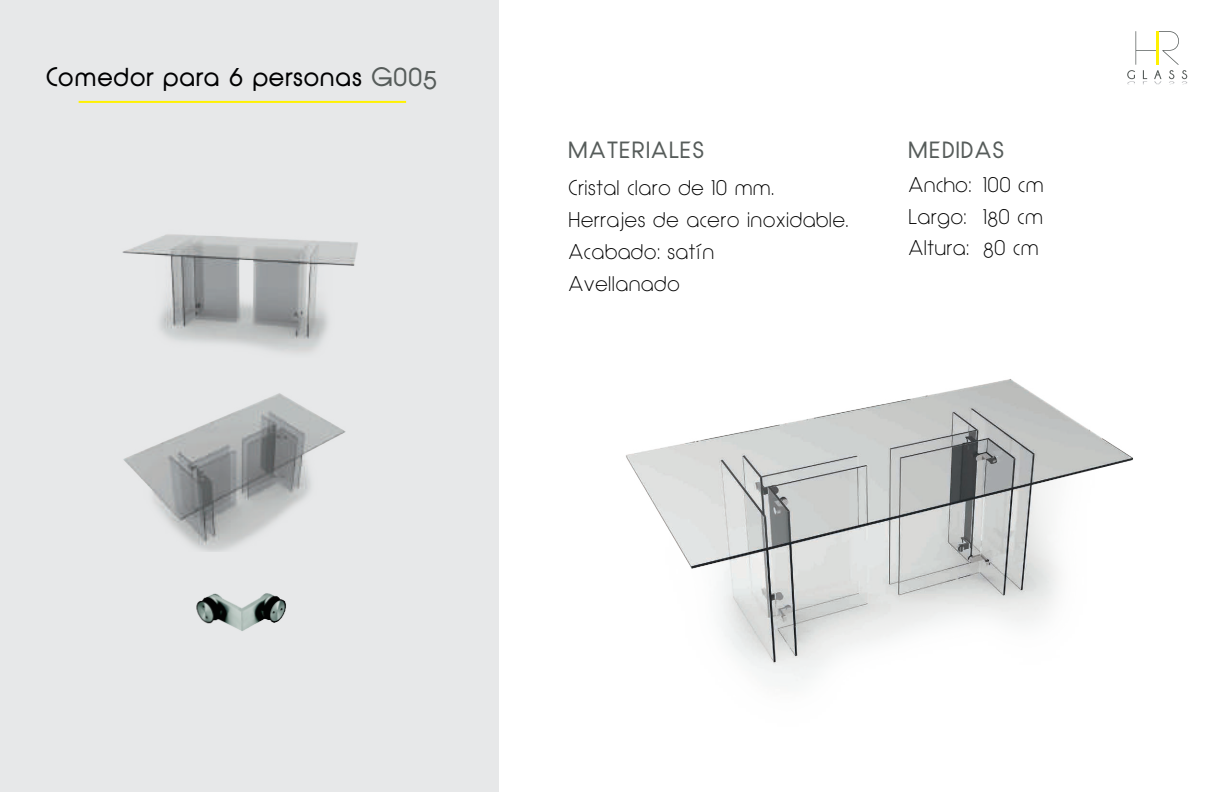
<style>
.page{position:relative;width:1224px;height:792px;background:#fff}
.page>*{position:absolute;margin:0;border:0;box-sizing:border-box;transform-origin:0 0}
.t1{font:700 25px "Quinfo";letter-spacing:.05em;color:#000001}
.t2{font:700 22px "Quinfo";letter-spacing:.1em;color:#565c5a}
.t3{font:20px/31.5px "Quinfo";letter-spacing:.05em;color:#000001}
.s1{color:#565c5a}
</style>
<div class="page">
<div style="left:0;top:0;width:499px;height:792px;background:#e7e8e9"></div>
<img style="left:626px;top:379px;width:507px;height:307px">
<img style="left:122px;top:234px;width:236px;height:119px">
<img style="left:123px;top:393px;width:223px;height:159px">
<img style="left:196px;top:593px;width:90px;height:38px">
<svg style="left:1127px;top:31px;width:60px;height:54px"></svg>
<hr style="left:79px;top:101px;width:327px;height:2px;background:#fff101">
<p class="t1" style="left:47px;top:61px;width:392px">Comedor para 6 personas <span class="s1">G005</span></p>
<p class="t2" style="left:569px;top:137px;width:137px">MATERIALES</p>
<p class="t3" style="left:569px;top:172px;width:281px;line-height:31.9px">Cristal claro de 10 mm.<br>Herrajes de acero inoxidable.<br>Acabado: satín</p>
<p class="t3" style="left:569px;top:268px;width:112px">Avellanado</p>
<p class="t2" style="left:909px;top:137px;width:97px">MEDIDAS</p>
<p class="t3" style="left:909px;top:170px;width:63px">Ancho:<br>Largo:<br>Altura:</p>
<p class="t3" style="left:984px;top:170px;width:61px;text-align:justify">100 cm 180 cm 80 cm</p>
</div>
